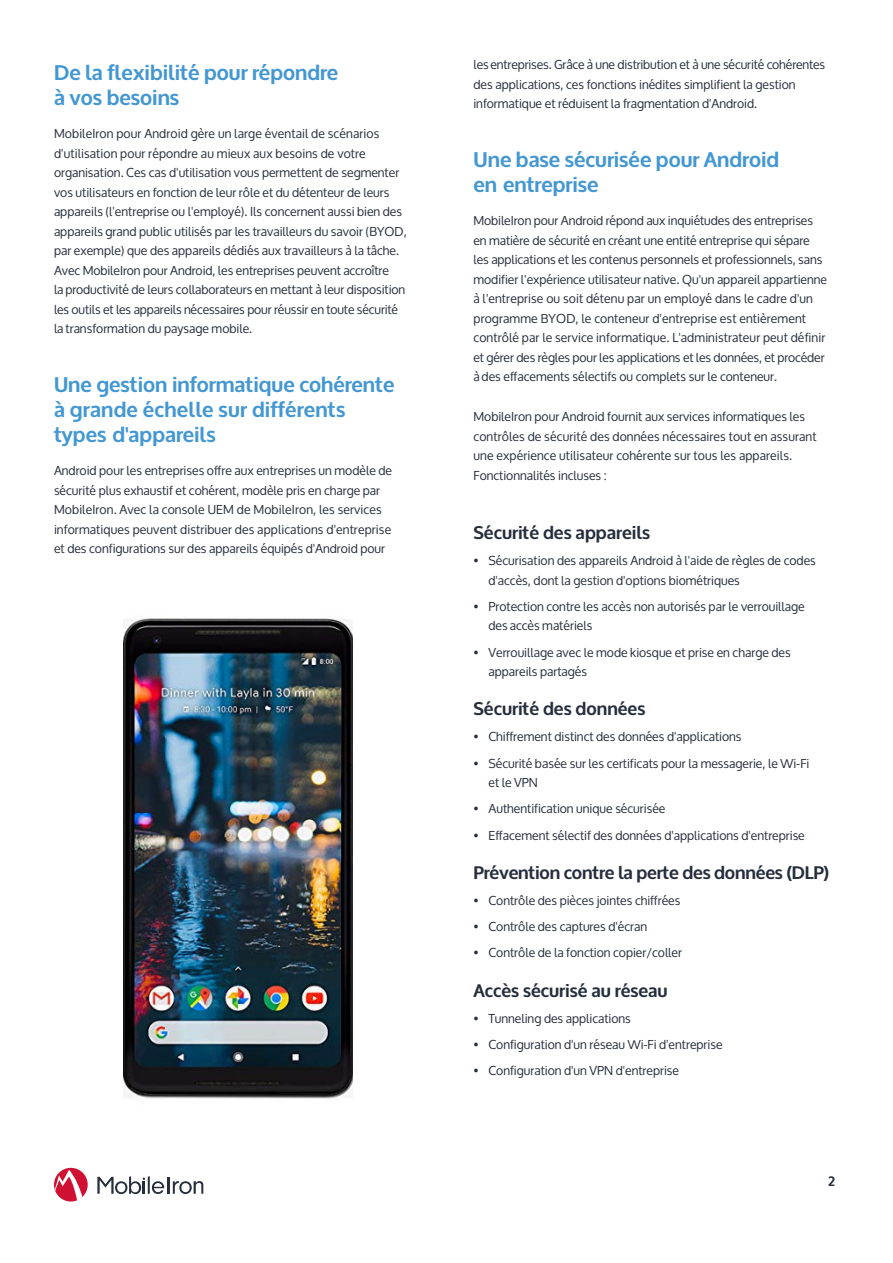
<style>
.page{position:relative;width:893px;height:1263px;background:#fff}
.page>*{position:absolute;margin:0;border:0;box-sizing:border-box;transform-origin:0 0}
.Title_1{font:700 21px/25.2px "Oxygen";color:#4397d2}
.Title_2{font:700 18px "Oxygen";color:#262e3d}
.t1{font:700 13.5px "Oxygen";color:#262e3d}
.Text_Copy{font:12.3px/19.5px "Oxygen";color:#262e3d}
</style>
<div class="page">
<hr style="left:167px;top:1177px;width:3px;height:17px;background:#262e3c">
<svg style="left:173px;top:1181px;width:30px;height:13px"></svg>
<svg style="left:97px;top:1176px;width:67px;height:18px"></svg>
<svg style="left:54px;top:1168px;width:34px;height:33px"></svg>
<img style="left:124px;top:618px;width:229px;height:481px">
<p class="Title_1" style="left:54px;top:60px;width:286px">De la flexibilité pour répondre à vos besoins</p>
<p class="Text_Copy" style="left:54px;top:124px;width:354px">MobileIron pour Android gère un large éventail de scénarios d'utilisation pour répondre au mieux aux besoins de votre organisation. Ces cas d'utilisation vous permettent de segmenter vos utilisateurs en fonction de leur rôle et du détenteur de leurs appareils (l'entreprise ou l'employé). Ils concernent aussi bien des appareils grand public utilisés par les travailleurs du savoir (BYOD, par exemple) que des appareils dédiés aux travailleurs à la tâche.<br>Avec MobileIron pour Android, les entreprises peuvent accroître<br>la productivité de leurs collaborateurs en mettant à leur disposition les outils et les appareils nécessaires pour réussir en toute sécurité la transformation du paysage mobile.</p>
<p class="Title_1" style="left:54px;top:373px;width:342px">Une gestion informatique cohérente à grande échelle sur différents types d'appareils</p>
<p class="Text_Copy" style="left:54px;top:461px;width:340px">Android pour les entreprises offre aux entreprises un modèle de sécurité plus exhaustif et cohérent, modèle pris en charge par MobileIron. Avec la console UEM de MobileIron, les services informatiques peuvent distribuer des applications d'entreprise et des configurations sur des appareils équipés d'Android pour</p>
<p class="Text_Copy" style="left:473px;top:55px;width:353px">les entreprises. Grâce à une distribution et à une sécurité cohérentes des applications, ces fonctions inédites simplifient la gestion informatique et réduisent la fragmentation d'Android.</p>
<p class="Title_1" style="left:473px;top:148px;width:307px">Une base sécurisée pour Android en entreprise</p>
<p class="Text_Copy" style="left:473px;top:211px;width:355px">MobileIron pour Android répond aux inquiétudes des entreprises en matière de sécurité en créant une entité entreprise qui sépare les applications et les contenus personnels et professionnels, sans modifier l'expérience utilisateur native. Qu'un appareil appartienne à l'entreprise ou soit détenu par un employé dans le cadre d'un programme BYOD, le conteneur d'entreprise est entièrement contrôlé par le service informatique. L'administrateur peut définir et gérer des règles pour les applications et les données, et procéder à des effacements sélectifs ou complets sur le conteneur.</p>
<p class="Text_Copy" style="left:473px;top:407px;width:345px">MobileIron pour Android fournit aux services informatiques les contrôles de sécurité des données nécessaires tout en assurant une expérience utilisateur cohérente sur tous les appareils.<br>Fonctionnalités incluses :</p>
<p class="Title_2" style="left:473px;top:521px;width:178px">Sécurité des appareils</p>
<p class="Text_Copy" style="left:488px;top:551px;width:329px;text-indent:-15px">• Sécurisation des appareils Android à l'aide de règles de codes d'accès, dont la gestion d'options biométriques</p>
<p class="Text_Copy" style="left:488px;top:597px;width:318px;text-indent:-15px">• Protection contre les accès non autorisés par le verrouillage des accès matériels</p>
<p class="Text_Copy" style="left:488px;top:643px;width:304px;text-indent:-15px">• Verrouillage avec le mode kiosque et prise en charge des appareils partagés</p>
<p class="Title_2" style="left:473px;top:698px;width:173px">Sécurité des données</p>
<p class="Text_Copy" style="left:473px;top:727px;width:270px">• Chiffrement distinct des données d'applications</p>
<p class="Text_Copy" style="left:488px;top:754px;width:322px;text-indent:-15px">• Sécurité basée sur les certificats pour la messagerie, le Wi-Fi et le VPN</p>
<p class="Text_Copy" style="left:473px;top:799px;width:193px">• Authentification unique sécurisée</p>
<p class="Text_Copy" style="left:473px;top:826px;width:333px">• Effacement sélectif des données d'applications d'entreprise</p>
<p class="Title_2" style="left:473px;top:861px;width:357px">Prévention contre la perte des données (DLP)</p>
<p class="Text_Copy" style="left:473px;top:891px;width:208px">• Contrôle des pièces jointes chiffrées</p>
<p class="Text_Copy" style="left:473px;top:917px;width:175px">• Contrôle des captures d'écran</p>
<p class="Text_Copy" style="left:473px;top:943px;width:210px">• Contrôle de la fonction copier/coller</p>
<p class="Title_2" style="left:473px;top:979px;width:196px">Accès sécurisé au réseau</p>
<p class="Text_Copy" style="left:473px;top:1009px;width:159px">• Tunneling des applications</p>
<p class="Text_Copy" style="left:473px;top:1035px;width:251px">• Configuration d'un réseau Wi-Fi d'entreprise</p>
<p class="Text_Copy" style="left:473px;top:1061px;width:207px">• Configuration d'un VPN d'entreprise</p>
<p class="t1" style="left:828px;top:1173px;width:8px">2</p>
</div>
